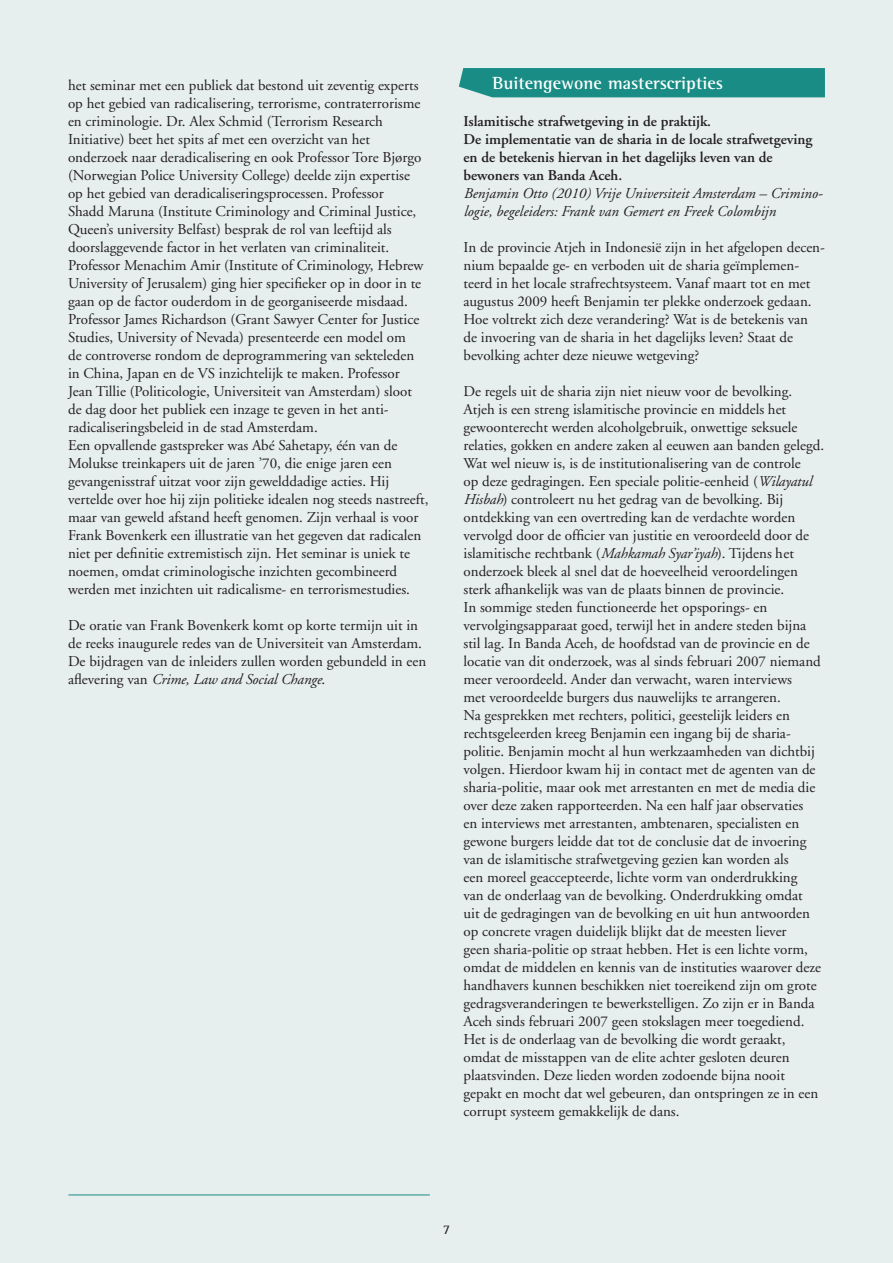
<style>
.page{position:relative;width:893px;height:1263px;background:#e7eeee}
.page>*{position:absolute;margin:0;border:0;box-sizing:border-box;transform-origin:0 0}
.t1{font:700 18px "Rotis Semi Serif";color:#fff}
.t2{font:15px/18px "Adobe Garamond";color:#231f20}
.t3{font:600 15px/18px "Adobe Garamond";color:#231f20}
.t4{font:italic 15px/18px "Adobe Garamond";color:#231f20}
.t5{font:13.5px "Rotis Semi Serif";color:#231f20}
.s1{font-style:italic}
</style>
<div class="page">
<hr style="left:68px;top:1194px;width:362px;height:1px;background:#198d85">
<div style="left:459px;top:68px;width:366px;height:29px;background:#198d85"></div>
<p class="t2" style="left:68px;top:77px;width:362px">het seminar met een publiek dat bestond uit zeventig experts op het gebied van radicalisering, terrorisme, contraterrorisme en criminologie. Dr. Alex Schmid (Terrorism Research Initiative) beet het spits af met een overzicht van het onderzoek naar deradicalisering en ook Professor Tore Bjørgo (Norwegian Police University College) deelde zijn expertise op het gebied van deradicaliseringsprocessen. Professor<br>Shadd Maruna (Institute Criminology and Criminal Justice, Queen’s university Belfast) besprak de rol van leeftijd als doorslaggevende factor in het verlaten van criminaliteit.<br>Professor Menachim Amir (Institute of Criminology, Hebrew University of Jerusalem) ging hier specifieker op in door in te gaan op de factor ouderdom in de georganiseerde misdaad.<br>Professor James Richardson (Grant Sawyer Center for Justice Studies, University of Nevada) presenteerde een model om<br>de controverse rondom de deprogrammering van sekteleden in China, Japan en de VS inzichtelijk te maken. Professor<br>Jean Tillie (Politicologie, Universiteit van Amsterdam) sloot de dag door het publiek een inzage te geven in het anti&shy;radicaliseringsbeleid in de stad Amsterdam.<br>Een opvallende gastspreker was Abé Sahetapy, één van de Molukse treinkapers uit de jaren ’70, die enige jaren een gevangenisstraf uitzat voor zijn gewelddadige acties. Hij vertelde over hoe hij zijn politieke idealen nog steeds nastreeft, maar van geweld afstand heeft genomen. Zijn verhaal is voor Frank Bovenkerk een illustratie van het gegeven dat radicalen niet per definitie extremistisch zijn. Het seminar is uniek te noemen, omdat criminologische inzichten gecombineerd werden met inzichten uit radicalisme- en terrorismestudies.</p>
<p class="t2" style="left:68px;top:617px;width:360px">De oratie van Frank Bovenkerk komt op korte termijn uit in de reeks inaugurele redes van de Universiteit van Amsterdam.<br>De bijdragen van de inleiders zullen worden gebundeld in een aflevering van <span class="s1">Crime, Law and Social Change</span>.</p>
<p class="t1" style="left:492px;top:73px;width:232px">Buitengewone masterscripties</p>
<p class="t3" style="left:463px;top:113px;width:350px">Islamitische strafwetgeving in de praktijk.<br>De implementatie van de sharia in de locale strafwetgeving en de betekenis hiervan in het dagelijks leven van de bewoners van Banda Aceh.</p>
<p class="t4" style="left:463px;top:185px;width:361px">Benjamin Otto (2010) Vrije Universiteit Amsterdam – Crimino&shy;logie, begeleiders: Frank van Gemert en Freek Colombijn</p>
<p class="t2" style="left:463px;top:239px;width:363px">In de provincie Atjeh in Indonesië zijn in het afgelopen decen&shy;nium bepaalde ge- en verboden uit de sharia geïmplemen&shy;teerd in het locale strafrechtsysteem. Vanaf maart tot en met augustus 2009 heeft Benjamin ter plekke onderzoek gedaan.<br>Hoe voltrekt zich deze verandering? Wat is de betekenis van de invoering van de sharia in het dagelijks leven? Staat de bevolking achter deze nieuwe wetgeving?</p>
<p class="t2" style="left:463px;top:383px;width:362px">De regels uit de sharia zijn niet nieuw voor de bevolking.<br>Atjeh is een streng islamitische provincie en middels het gewoonterecht werden alcoholgebruik, onwettige seksuele relaties, gokken en andere zaken al eeuwen aan banden gelegd.<br>Wat wel nieuw is, is de institutionalisering van de controle<br>op deze gedragingen. Een speciale politie-eenheid (<span class="s1">Wilayatul Hisbah</span>) controleert nu het gedrag van de bevolking. Bij ontdekking van een overtreding kan de verdachte worden vervolgd door de officier van justitie en veroordeeld door de islamitische rechtbank (<span class="s1">Mahkamah Syar’iyah</span>). Tijdens het onderzoek bleek al snel dat de hoeveelheid veroordelingen sterk afhankelijk was van de plaats binnen de provincie.<br>In sommige steden functioneerde het opsporings- en vervolgingsapparaat goed, terwijl het in andere steden bijna stil lag. In Banda Aceh, de hoofdstad van de provincie en de locatie van dit onderzoek, was al sinds februari 2007 niemand meer veroordeeld. Ander dan verwacht, waren interviews<br>met veroordeelde burgers dus nauwelijks te arrangeren.<br>Na gesprekken met rechters, politici, geestelijk leiders en rechtsgeleerden kreeg Benjamin een ingang bij de sharia&shy;politie. Benjamin mocht al hun werkzaamheden van dichtbij volgen. Hierdoor kwam hij in contact met de agenten van de sharia-politie, maar ook met arrestanten en met de media die over deze zaken rapporteerden. Na een half jaar observaties<br>en interviews met arrestanten, ambtenaren, specialisten en gewone burgers leidde dat tot de conclusie dat de invoering van de islamitische strafwetgeving gezien kan worden als<br>een moreel geaccepteerde, lichte vorm van onderdrukking<br>van de onderlaag van de bevolking. Onderdrukking omdat<br>uit de gedragingen van de bevolking en uit hun antwoorden op concrete vragen duidelijk blijkt dat de meesten liever<br>geen sharia-politie op straat hebben. Het is een lichte vorm, omdat de middelen en kennis van de instituties waarover deze handhavers kunnen beschikken niet toereikend zijn om grote gedragsveranderingen te bewerkstelligen. Zo zijn er in Banda Aceh sinds februari 2007 geen stokslagen meer toegediend.<br>Het is de onderlaag van de bevolking die wordt geraakt, omdat de misstappen van de elite achter gesloten deuren plaatsvinden. Deze lieden worden zodoende bijna nooit gepakt en mocht dat wel gebeuren, dan ontspringen ze in een corrupt systeem gemakkelijk de dans.</p>
<p class="t5" style="left:443px;top:1222px;width:9px">7</p>
</div>
